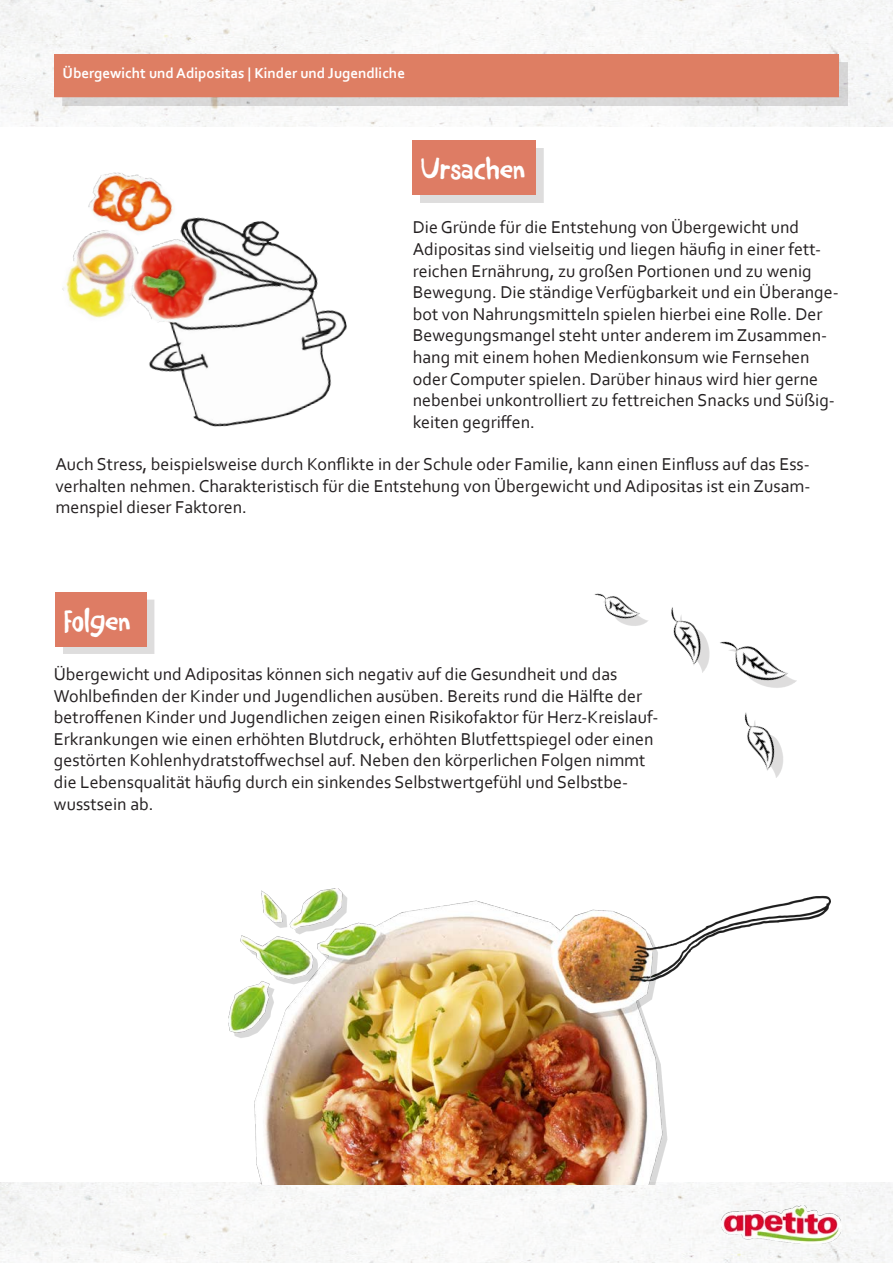
<style>
.page{position:relative;width:893px;height:1263px;background:#fff}
.page>*{position:absolute;margin:0;border:0;box-sizing:border-box;transform-origin:0 0}
.t1{font:30px "Daft Brush Text";color:#fff}
.t2{font:18px/21.6px "Corbel";color:#231f20}
.t3{font:700 15px "Corbel";color:#fff}
</style>
<div class="page">
<img style="left:0;top:0;width:893px;height:126px">
<div style="left:62px;top:62px;width:785px;height:44px;background:#231f20;opacity:.15"></div>
<div style="left:54px;top:54px;width:785px;height:43px;background:#de7e63"></div>
<img style="left:0;top:1182px;width:893px;height:81px">
<img style="left:594px;top:593px;width:203px;height:185px">
<div style="left:420px;top:148px;width:124px;height:54px;background:#dedddd"></div>
<div style="left:413px;top:140px;width:123px;height:55px;background:#de7c64"></div>
<div style="left:63px;top:600px;width:91px;height:54px;background:#231f20;opacity:.15"></div>
<div style="left:56px;top:592px;width:91px;height:54px;background:#de7c64"></div>
<img style="left:228px;top:889px;width:602px;height:295px">
<img style="left:26px;top:117px;width:353px;height:310px">
<img style="left:722px;top:1205px;width:119px;height:38px">
<p class="t3" style="left:63px;top:63px;width:344px">Übergewicht und Adipositas | Kinder und Jugendliche</p>
<p class="t1" style="left:421px;top:149px;width:106px">Ursachen</p>
<p class="t2" style="left:413px;top:216px;width:427px">Die Gründe für die Entstehung von Übergewicht und Adipositas sind vielseitig und liegen häufig in einer fett&shy;reichen Ernährung, zu großen Portionen und zu wenig Bewegung. Die ständige Verfügbarkeit und ein Überange&shy;bot von Nahrungsmitteln spielen hierbei eine Rolle. Der Bewegungsmangel steht unter anderem im Zusammen&shy;hang mit einem hohen Medienkonsum wie Fernsehen oder Computer spielen. Darüber hinaus wird hier gerne nebenbei unkontrolliert zu fettreichen Snacks und Süßig&shy;keiten gegriffen.</p>
<p class="t2" style="left:56px;top:453px;width:756px;text-align:justify">Auch Stress, beispielsweise durch Konflikte in der Schule oder Familie, kann einen Einfluss auf das Ess&shy;verhalten nehmen. Charakteristisch für die Entstehung von Übergewicht und Adipositas ist ein Zusam&shy;menspiel dieser Faktoren.</p>
<p class="t1" style="left:64px;top:601px;width:68px">Folgen</p>
<p class="t2" style="left:54px;top:663px;width:606px">Übergewicht und Adipositas können sich negativ auf die Gesundheit und das Wohlbefinden der Kinder und Jugendlichen ausüben. Bereits rund die Hälfte der betroffenen Kinder und Jugendlichen zeigen einen Risikofaktor für Herz-Kreislauf-Erkrankungen wie einen erhöhten Blutdruck, erhöhten Blutfettspiegel oder einen gestörten Kohlenhydratstoffwechsel auf. Neben den körperlichen Folgen nimmt die Lebensqualität häufig durch ein sinkendes Selbstwertgefühl und Selbstbe&shy;wusstsein ab.</p>
</div>
